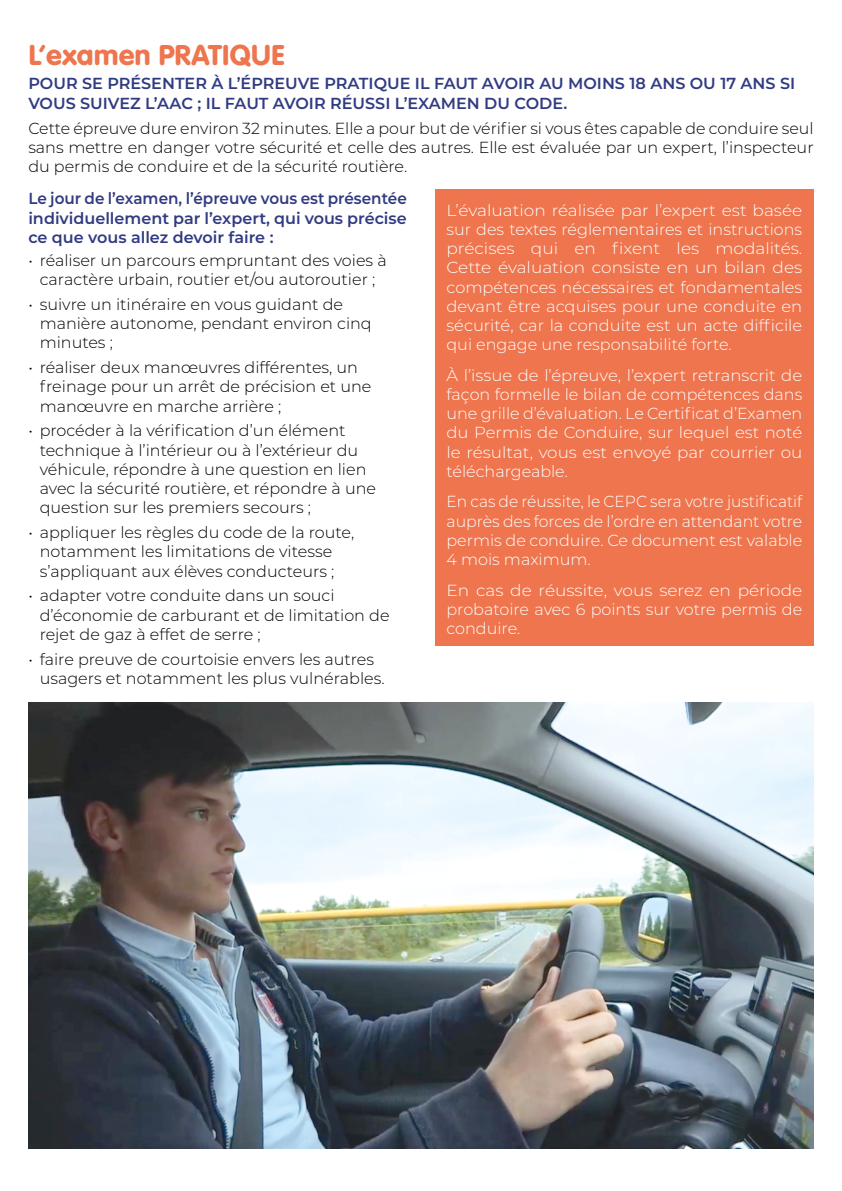
<style>
.page{position:relative;width:842px;height:1191px;background:#fff}
.page>*{position:absolute;margin:0;border:0;box-sizing:border-box;transform-origin:0 0}
.t1{font:30px "VAG Rundschrift D";letter-spacing:-.005em;color:#ee754d}
.t2{font:300 16px/19.2px "Montserrat";color:#000}
.t3{font:300 16px/19.2px "Montserrat";color:#fff;text-align:justify;scale:1.06 1}
.t4{font:300 16px/19.2px "Montserrat";color:#fff;text-align:justify}
.t5{font:600 16px/19.2px "Montserrat";color:#313b82}
.t6{font:600 16px/19.2px "Montserrat";color:#313b82;text-align:justify;scale:.95 1}
</style>
<div class="page">
<img style="left:28px;top:703px;width:786px;height:445px">
<div style="left:435px;top:189px;width:379px;height:456px;background:#ee754d"></div>
<h1 class="t1" style="left:28px;top:37px;width:258px">L’examen PRATIQUE</h1>
<p class="t5" style="left:28px;top:73px;width:768px">POUR SE PRÉSENTER À L’ÉPREUVE PRATIQUE IL FAUT AVOIR AU MOINS 18 ANS OU 17 ANS SI<br>VOUS SUIVEZ L’AAC ; IL FAUT AVOIR RÉUSSI L’EXAMEN DU CODE.</p>
<p class="t2" style="left:28px;top:118px;width:787px;text-align:justify">Cette épreuve dure environ 32 minutes. Elle a pour but de vérifier si vous êtes capable de conduire seul sans mettre en danger votre sécurité et celle des autres. Elle est évaluée par un expert, l’inspecteur du permis de conduire et de la sécurité routière.</p>
<p class="t6" style="left:28px;top:188px;width:400px">Le jour de l’examen, l’épreuve vous est présentée individuellement par l’expert, qui vous précise ce que vous allez devoir faire :</p>
<p class="t2" style="left:28px;top:250px;width:360px;text-align:center">• réaliser un parcours empruntant des voies à caractère urbain, routier et/ou autoroutier ;</p>
<p class="t2" style="left:40px;top:294px;width:334px;text-indent:-11px">• suivre un itinéraire en vous guidant de manière autonome, pendant environ cinq minutes ;</p>
<p class="t2" style="left:40px;top:357px;width:333px;text-indent:-11px">• réaliser deux manœuvres différentes, un freinage pour un arrêt de précision et une manœuvre en marche arrière ;</p>
<p class="t2" style="left:40px;top:420px;width:338px;text-indent:-11px">• procéder à la vérification d’un élément technique à l’intérieur ou à l’extérieur du véhicule, répondre à une question en lien avec la sécurité routière, et répondre à une question sur les premiers secours ;</p>
<p class="t2" style="left:40px;top:522px;width:316px;text-indent:-11px">• appliquer les règles du code de la route, notamment les limitations de vitesse s’appliquant aux élèves conducteurs ;</p>
<p class="t2" style="left:40px;top:585px;width:351px;text-indent:-11px">• adapter votre conduite dans un souci d’économie de carburant et de limitation de rejet de gaz à effet de serre ;</p>
<p class="t2" style="left:40px;top:649px;width:346px;text-indent:-11px">• faire preuve de courtoisie envers les autres usagers et notamment les plus vulnérables.</p>
<p class="t3" style="left:446px;top:200px;width:337px">L’évaluation réalisée par l’expert est basée sur des textes réglementaires et instructions précises qui en fixent les modalités.<br>Cette évaluation consiste en un bilan des compétences nécessaires et fondamentales devant être acquises pour une conduite en sécurité, car la conduite est un acte difficile qui engage une responsabilité forte.</p>
<p class="t4" style="left:446px;top:365px;width:357px">À l’issue de l’épreuve, l’expert retranscrit de façon formelle le bilan de compétences dans une grille d’évaluation. Le Certificat d’Examen du Permis de Conduire, sur lequel est noté le résultat, vous est envoyé par courrier ou téléchargeable.</p>
<p class="t4" style="left:446px;top:491px;width:357px">En cas de réussite, le CEPC sera votre justificatif auprès des forces de l’ordre en attendant votre permis de conduire. Ce document est valable 4 mois maximum.</p>
<p class="t3" style="left:446px;top:580px;width:337px">En cas de réussite, vous serez en période probatoire avec 6 points sur votre permis de conduire.</p>
</div>
